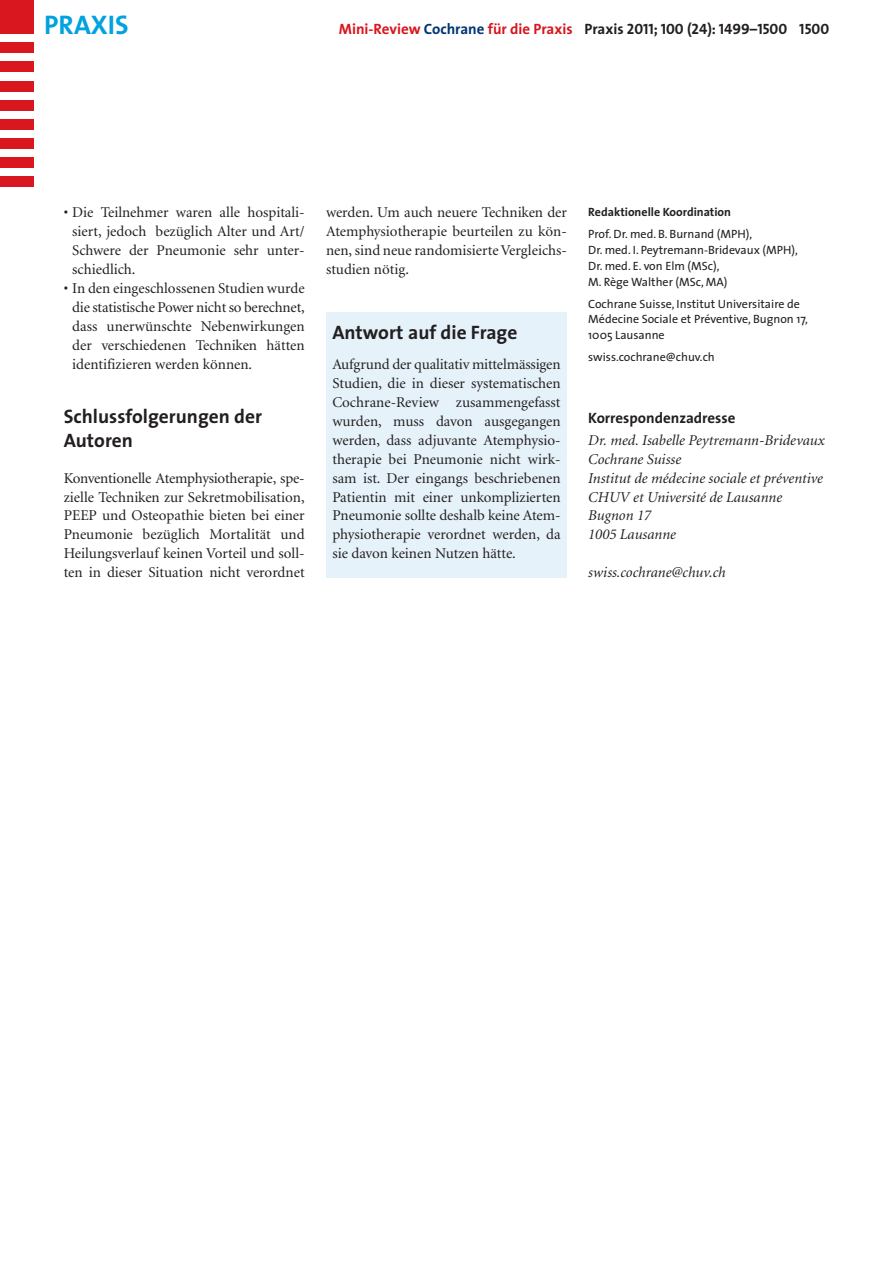
<style>
.page{position:relative;width:893px;height:1263px;background:#fff}
.page>*{position:absolute;margin:0;border:0;box-sizing:border-box;transform-origin:0 0}
.t1{font:700 27px "The Sans";color:#00a2df}
.t2{font:700 19.5px/24px "The Sans";color:#231f20}
.t3{font:15px/18.9px "Minion";color:#231f20;text-align:justify}
.t4{font:italic 15px/18.9px "Minion";color:#231f20}
.t5{font:700 15px "The Sans";color:#d8171f}
.t6{font:700 15px "The Sans";color:#231f20}
.t7{font:12px/15.8px "The Sans";color:#231f20}
.t8{font:700 12px "The Sans";color:#231f20}
.s1{color:#013775}
.s2{color:#231f20}
.s3{font-family:"The Sans Bold Caps";font-weight:400;color:#231f20}
</style>
<div class="page">
<svg style="left:0;top:0;width:567px;height:578px"></svg>
<h1 class="t1" style="left:44px;top:14px;width:86px">PRAXIS</h1>
<p class="t5" style="left:339px;top:23px;width:492px">Mini-Review <span class="s1">Cochrane</span> für die Praxis <span class="s2">Praxis</span> <span class="s3">2011</span><span class="s2">;</span> <span class="s3">100 (24)</span><span class="s2">:</span> <span class="s3">1499</span><span class="s2">–</span><span class="s3">1500 1500</span></p>
<p class="t3" style="left:72px;top:204px;width:234px;text-indent:-9px">• Die Teilnehmer waren alle hospitali&shy;siert, jedoch bezüglich Alter und Art/ Schwere der Pneumonie sehr unter&shy;schiedlich.</p>
<p class="t3" style="left:72px;top:280px;width:234px;text-indent:-9px">• In den eingeschlossenen Studien wurde die statistische Power nicht so berechnet, dass unerwünschte Nebenwirkungen der verschiedenen Techniken hätten identifizieren werden können.</p>
<h2 class="t2" style="left:64px;top:407px;width:200px">Schlussfolgerungen der<br>Autoren</h2>
<p class="t3" style="left:64px;top:469px;width:242px">Konventionelle Atemphysiotherapie, spe&shy;zielle Techniken zur Sekretmobilisation, PEEP und Osteopathie bieten bei einer Pneumonie bezüglich Mortalität und Heilungsverlauf keinen Vorteil und soll&shy;ten in dieser Situation nicht verordnet</p>
<p class="t3" style="left:326px;top:204px;width:242px">werden. Um auch neuere Techniken der Atemphysiotherapie beurteilen zu kön&shy;nen, sind neue randomisierteVergleichs&shy;studien nötig.</p>
<h2 class="t2" style="left:332px;top:322px;width:186px">Antwort auf die Frage</h2>
<p class="t3" style="left:332px;top:356px;width:230px">Aufgrund der qualitativ mittelmässigen Studien, die in dieser systematischen Cochrane-Review zusammengefasst wurden, muss davon ausgegangen werden, dass adjuvante Atemphysio&shy;therapie bei Pneumonie nicht wirk&shy;sam ist. Der eingangs beschriebenen Patientin mit einer unkomplizierten Pneumonie sollte deshalb keine Atem&shy;physiotherapie verordnet werden, da sie davon keinen Nutzen hätte.</p>
<p class="t8" style="left:588px;top:207px;width:144px">Redaktionelle Koordination</p>
<p class="t7" style="left:588px;top:228px;width:211px">Prof. Dr. med. B. Burnand (MPH),<br>Dr. med. I. Peytremann-Bridevaux (MPH),<br>Dr. med. E. von Elm (MSc),<br>M. Rège Walther (MSc, MA)</p>
<p class="t7" style="left:588px;top:297px;width:221px">Cochrane Suisse, Institut Universitaire de<br>Médecine Sociale et Préventive, Bugnon 17,<br>1005 Lausanne</p>
<p class="t7" style="left:588px;top:351px;width:128px">swiss.cochrane@chuv.ch</p>
<p class="t6" style="left:588px;top:412px;width:149px">Korrespondenzadresse</p>
<p class="t4" style="left:588px;top:431px;width:238px">Dr. med. Isabelle Peytremann-Bridevaux<br>Cochrane Suisse<br>Institut de médecine sociale et préventive<br>CHUV et Université de Lausanne<br>Bugnon 17<br>1005 Lausanne</p>
<p class="t4" style="left:588px;top:564px;width:139px">swiss.cochrane@chuv.ch</p>
</div>
